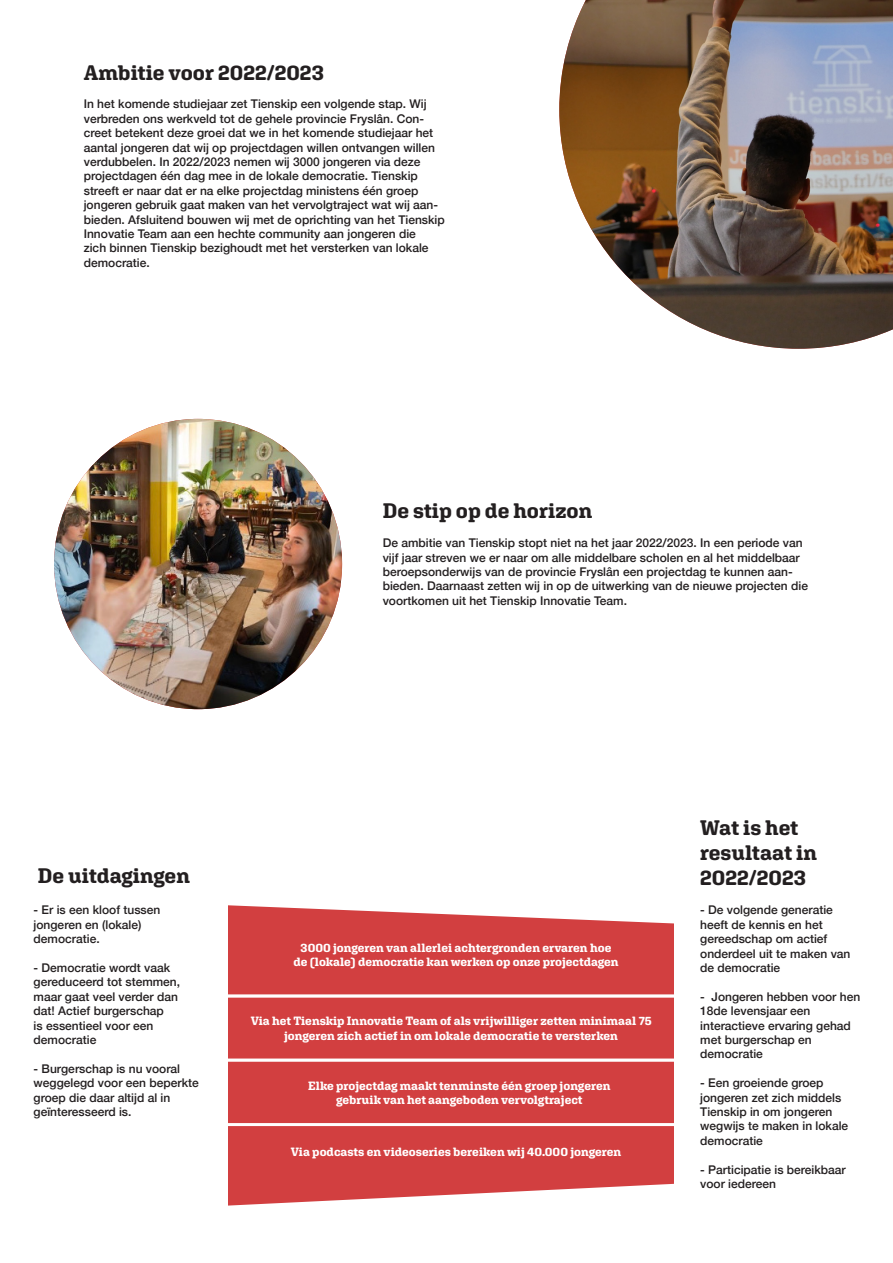
<style>
.page{position:relative;width:893px;height:1263px;background:#fff}
.page>*{position:absolute;margin:0;border:0;box-sizing:border-box;transform-origin:0 0}
.t1{font:700 21px/25.2px "Aglet Slab";color:#231f20}
.t2{font:500 12px/14.4px "Helvetica Neue";color:#231f20}
.t3{font:700 12px/14.4px "Aglet Slab";letter-spacing:-.005em;color:#fff;text-align:center}
</style>
<div class="page">
<svg style="left:228px;top:1126px;width:446px;height:80px;background:#d85a5b"></svg>
<div style="left:228px;top:999px;width:446px;height:60px;background:#d23f40"></div>
<div style="left:228px;top:1061px;width:446px;height:63px;background:#d23f40"></div>
<svg style="left:228px;top:905px;width:446px;height:94px;background:#d85859"></svg>
<img style="left:559px;top:0;width:334px;height:349px">
<img style="left:54px;top:419px;width:288px;height:290px">
<p class="t1" style="left:84px;top:59px;width:242px">Ambitie voor 2022/2023</p>
<p class="t2" style="left:84px;top:96px;width:363px">In het komende studiejaar zet Tienskip een volgende stap. Wij verbreden ons werkveld tot de gehele provincie Fryslân. Con&shy;creet betekent deze groei dat we in het komende studiejaar het aantal jongeren dat wij op projectdagen willen ontvangen willen verdubbelen. In 2022/2023 nemen wij 3000 jongeren via deze projectdagen één dag mee in de lokale democratie. Tienskip streeft er naar dat er na elke projectdag ministens één groep jongeren gebruik gaat maken van het vervolgtraject wat wij aan&shy;bieden. Afsluitend bouwen wij met de oprichting van het Tienskip Innovatie Team aan een hechte community aan jongeren die<br>zich binnen Tienskip bezighoudt met het versterken van lokale democratie.</p>
<p class="t1" style="left:383px;top:498px;width:211px">De stip op de horizon</p>
<p class="t2" style="left:383px;top:535px;width:427px">De ambitie van Tienskip stopt niet na het jaar 2022/2023. In een periode van vijf jaar streven we er naar om alle middelbare scholen en al het middelbaar beroepsonderwijs van de provincie Fryslân een projectdag te kunnen aan&shy;bieden. Daarnaast zetten wij in op de uitwerking van de nieuwe projecten die voortkomen uit het Tienskip Innovatie Team.</p>
<p class="t1" style="left:38px;top:863px;width:154px">De uitdagingen</p>
<p class="t2" style="left:34px;top:902px;width:128px">- Er is een kloof tussen</p>
<p class="t2" style="left:34px;top:916px;width:109px">jongeren en (lokale)</p>
<p class="t2" style="left:34px;top:931px;width:68px">democratie.</p>
<p class="t2" style="left:34px;top:959px;width:148px">- Democratie wordt vaak gereduceerd tot stemmen, maar gaat veel verder dan dat! Actief burgerschap<br>is essentieel voor een democratie</p>
<p class="t2" style="left:34px;top:1060px;width:167px">- Burgerschap is nu vooral weggelegd voor een beperkte groep die daar altijd al in geïnteresseerd is.</p>
<p class="t3" style="left:301px;top:940px;width:312px">3000 jongeren van allerlei achtergronden ervaren hoe</p>
<p class="t3" style="left:293px;top:954px;width:327px">de (lokale) democratie kan werken op onze projectdagen</p>
<p class="t3" style="left:251px;top:1014px;width:402px">Via het Tienskip Innovatie Team of als vrijwilliger zetten minimaal 75 jongeren zich actief in om lokale democratie te versterken</p>
<p class="t3" style="left:308px;top:1078px;width:304px">Elke projectdag maakt tenminste één groep jongeren</p>
<p class="t3" style="left:336px;top:1092px;width:248px">gebruik van het aangeboden vervolgtraject</p>
<p class="t3" style="left:291px;top:1145px;width:332px">Via podcasts en videoseries bereiken wij 40.000 jongeren</p>
<p class="t1" style="left:700px;top:814px;width:119px">Wat is het resultaat in</p>
<p class="t1" style="left:700px;top:864px;width:107px">2022/2023</p>
<p class="t2" style="left:700px;top:902px;width:134px">- De volgende generatie</p>
<p class="t2" style="left:700px;top:916px;width:124px">heeft de kennis en het</p>
<p class="t2" style="left:700px;top:931px;width:129px">gereedschap om actief</p>
<p class="t2" style="left:700px;top:945px;width:152px">onderdeel uit te maken van</p>
<p class="t2" style="left:700px;top:959px;width:82px">de democratie</p>
<p class="t2" style="left:700px;top:988px;width:162px">- Jongeren hebben voor hen</p>
<p class="t2" style="left:700px;top:1003px;width:112px">18de levensjaar een</p>
<p class="t2" style="left:700px;top:1017px;width:152px">interactieve ervaring gehad</p>
<p class="t2" style="left:700px;top:1031px;width:113px">met burgerschap en</p>
<p class="t2" style="left:700px;top:1046px;width:64px">democratie</p>
<p class="t2" style="left:700px;top:1075px;width:125px">- Een groeiende groep</p>
<p class="t2" style="left:700px;top:1089px;width:143px">jongeren zet zich middels</p>
<p class="t2" style="left:700px;top:1103px;width:134px">Tienskip in om jongeren</p>
<p class="t2" style="left:700px;top:1118px;width:150px">wegwijs te maken in lokale</p>
<p class="t2" style="left:700px;top:1132px;width:64px">democratie</p>
<p class="t2" style="left:700px;top:1161px;width:147px">- Participatie is bereikbaar</p>
<p class="t2" style="left:700px;top:1175px;width:77px">voor iedereen</p>
</div>
